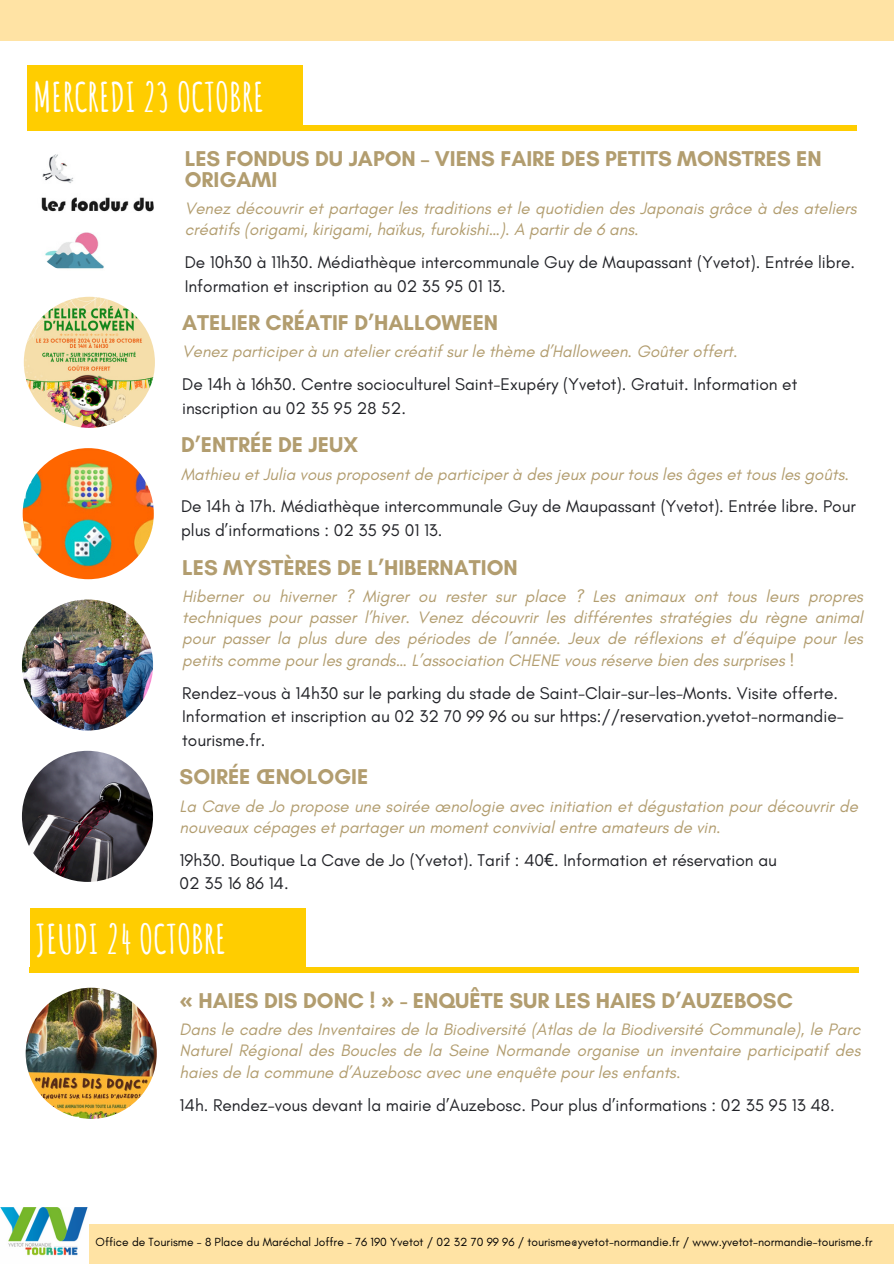
<style>
.page{position:relative;width:894px;height:1264px;background:#fff}
.page>*{position:absolute;margin:0;border:0;box-sizing:border-box;transform-origin:0 0}
.t1{font:700 39.75px "Amatic SC";color:#fff}
.t2{font:700 21.75px/21.3px "Glacial Indifference";color:#b29d6f}
.t3{font:17.25px/23.7px "Glacial Indifference";color:#212227}
.t4{font:italic 16.8px/21.3px "Glacial Indifference";color:#b29d6f}
.t5{font:12px "Glacial Indifference";color:#000}
.s1{font-family:"Noto Sans"}
</style>
<div class="page">
<div style="left:0;top:1224px;width:893px;height:39px;background:#ffe3a4"></div>
<img style="left:0;top:1207px;width:89px;height:56px">
<div style="left:0;top:0;width:893px;height:41px;background:#ffe3a4"></div>
<img style="left:24px;top:297px;width:131px;height:131px;border-radius:50%">
<img style="left:22px;top:750px;width:131px;height:131px;border-radius:50%">
<img style="left:22px;top:599px;width:131px;height:131px;border-radius:50%">
<div style="left:30px;top:967px;width:828px;height:6px;background:#ffcd00"></div>
<div style="left:30px;top:907px;width:275px;height:63px;background:#ffcd00"></div>
<img style="left:26px;top:987px;width:131px;height:131px;border-radius:50%">
<img style="left:23px;top:145px;width:131px;height:131px;border-radius:50%">
<div style="left:27px;top:125px;width:829px;height:6px;background:#ffcd00"></div>
<div style="left:27px;top:65px;width:276px;height:63px;background:#ffcd00"></div>
<img style="left:23px;top:448px;width:131px;height:131px;border-radius:50%">
<h2 class="t1" style="left:34px;top:71px;width:232px">MERCREDI 23 OCTOBRE</h2>
<h3 class="t2" style="left:185px;top:147px;width:638px">LES FONDUS DU JAPON – VIENS FAIRE DES PETITS MONSTRES EN<br>ORIGAMI</h3>
<h1 class="t4" style="left:185px;top:197px;width:673px">Venez découvrir et partager les traditions et le quotidien des Japonais grâce à des ateliers créatifs (origami, kirigami, haïkus, furokishi…). A partir de 6 ans.</h1>
<p class="t3" style="left:185px;top:250px;width:671px">De 10h30 à 11h30. Médiathèque intercommunale Guy de Maupassant (Yvetot). Entrée libre.<br>Information et inscription au 02 35 95 01 13.</p>
<h3 class="t2" style="left:182px;top:312px;width:317px">ATELIER CRÉATIF D’HALLOWEEN</h3>
<h3 class="t4" style="left:182px;top:341px;width:557px">Venez participer à un atelier créatif sur le thème d’Halloween. Goûter offert.</h3>
<h2 class="t3" style="left:182px;top:372px;width:616px">De 14h à 16h30. Centre socioculturel Saint-Exupéry (Yvetot). Gratuit. Information et inscription au 02 35 95 28 52.</h2>
<h3 class="t2" style="left:181px;top:434px;width:178px">D’ENTRÉE DE JEUX</h3>
<p class="t4" style="left:181px;top:463px;width:669px">Mathieu et Julia vous proposent de participer à des jeux pour tous les âges et tous les goûts.</p>
<p class="t3" style="left:181px;top:494px;width:676px">De 14h à 17h. Médiathèque intercommunale Guy de Maupassant (Yvetot). Entrée libre. Pour plus d’informations : 02 35 95 01 13.</p>
<h3 class="t2" style="left:182px;top:556px;width:337px">LES MYSTÈRES DE L’HIBERNATION</h3>
<h3 class="t4" style="left:182px;top:585px;width:682px;text-align:justify">Hiberner ou hiverner ? Migrer ou rester sur place ? Les animaux ont tous leurs propres techniques pour passer l’hiver. Venez découvrir les différentes stratégies du règne animal pour passer la plus dure des périodes de l’année. Jeux de réflexions et d’équipe pour les petits comme pour les grands… L’association CHENE vous réserve bien des surprises !</h3>
<h2 class="t3" style="left:182px;top:680px;width:663px">Rendez-vous à 14h30 sur le parking du stade de Saint-Clair-sur-les-Monts. Visite offerte.<br>Information et inscription au 02 32 70 99 96 ou sur https://reservation.yvetot-normandie&shy;tourisme.fr.</h2>
<h3 class="t2" style="left:179px;top:766px;width:190px">SOIRÉE ŒNOLOGIE</h3>
<h3 class="t4" style="left:179px;top:795px;width:679px">La Cave de Jo propose une soirée œnologie avec initiation et dégustation pour découvrir de nouveaux cépages et partager un moment convivial entre amateurs de vin.</h3>
<h2 class="t3" style="left:179px;top:847px;width:598px">19h30. Boutique La Cave de Jo (Yvetot). Tarif : 40<span class="s1">€</span>. Information et réservation au<br>02 35 16 86 14.</h2>
<h3 class="t1" style="left:36px;top:913px;width:192px">JEUDI 24 OCTOBRE</h3>
<h3 class="t2" style="left:179px;top:989px;width:614px"><span class="s1">«</span> HAIES DIS DONC ! <span class="s1">»</span> - ENQUÊTE SUR LES HAIES D’AUZEBOSC</h3>
<h2 class="t4" style="left:179px;top:1018px;width:682px;text-align:justify">Dans le cadre des Inventaires de la Biodiversité (Atlas de la Biodiversité Communale), le Parc Naturel Régional des Boucles de la Seine Normande organise un inventaire participatif des haies de la commune d’Auzebosc avec une enquête pour les enfants.</h2>
<h3 class="t3" style="left:179px;top:1092px;width:656px">14h. Rendez-vous devant la mairie d’Auzebosc. Pour plus d’informations : 02 35 95 13 48.</h3>
<h2 class="t5" style="left:95px;top:1234px;width:778px">Office de Tourisme - 8 Place du Maréchal Joffre - 76 190 Yvetot / 02 32 70 99 96 / tourisme@yvetot-normandie.fr / www.yvetot-normandie-tourisme.fr</h2>
</div>
